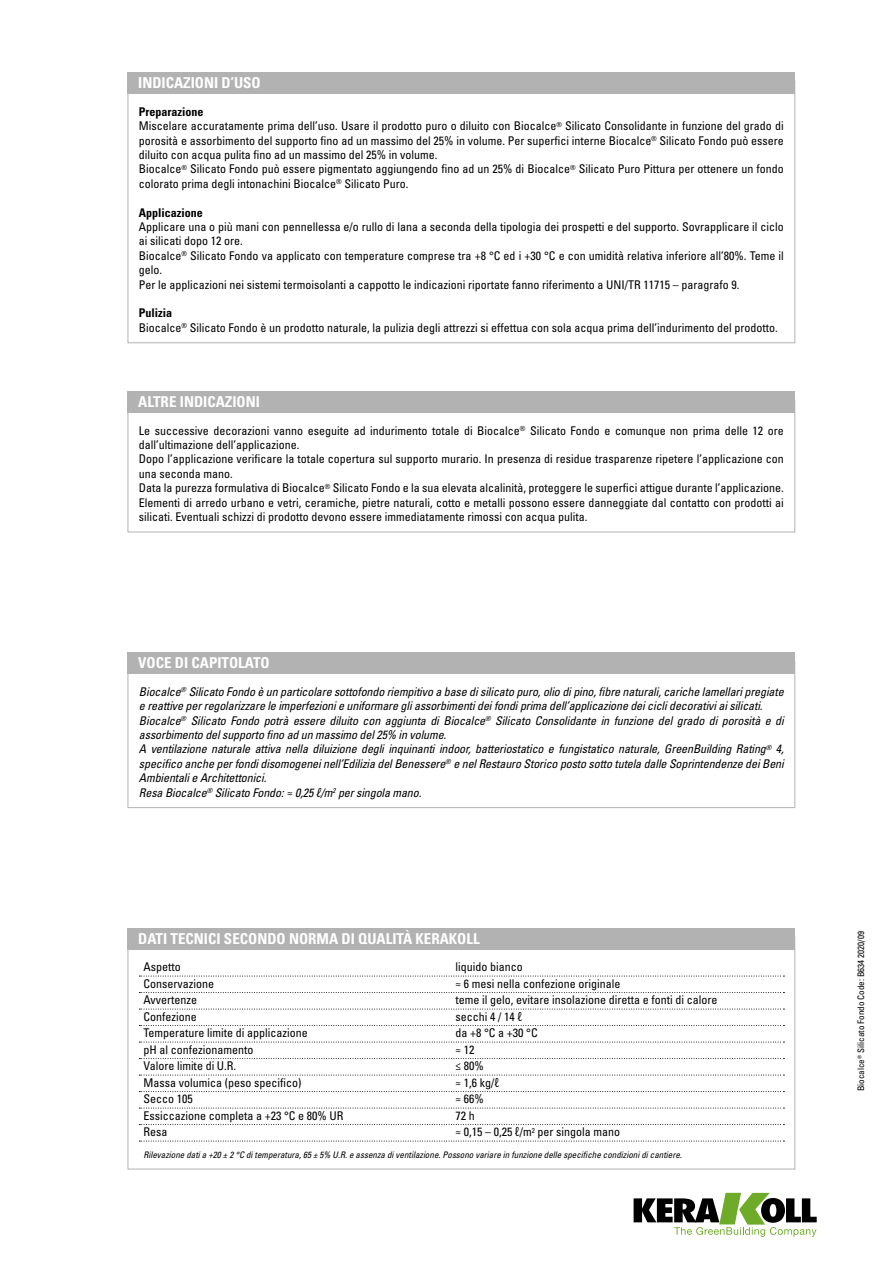
<style>
.page{position:relative;width:893px;height:1263px;background:#fff}
.page>*{position:absolute;margin:0;border:0;box-sizing:border-box;transform-origin:0 0}
.t1{font:700 condensed 15px "Univers LT Std";color:#fff}
.t2{font:condensed 12px/14.4px "Univers LT Std";color:#000}
.t3{font:italic condensed 12px/14.4px "Univers LT Std";letter-spacing:-.01em;color:#000}
.t4{font:700 condensed 12px "Univers LT Std";color:#000}
.t5{font:italic condensed 9px "Univers LT Std";color:#000}
.t6{font:condensed 9px "Univers LT Std";color:#000}
.s1{font-weight:700}
</style>
<div class="page">
<svg style="left:634px;top:1193px;width:183px;height:44px"></svg>
<div style="left:128px;top:72px;width:667px;height:22px;background:#b3b2b2"></div>
<div style="left:128px;top:400px;width:667px;height:132px;border:1px solid #b3b2b2"></div>
<div style="left:128px;top:391px;width:667px;height:21px;background:#b3b2b2"></div>
<div style="left:128px;top:652px;width:667px;height:22px;background:#b3b2b2"></div>
<svg style="left:139px;top:976px;width:645px;height:1px"></svg>
<svg style="left:139px;top:992px;width:645px;height:1px"></svg>
<svg style="left:139px;top:1009px;width:645px;height:1px"></svg>
<svg style="left:139px;top:1025px;width:645px;height:1px"></svg>
<svg style="left:139px;top:1042px;width:645px;height:1px"></svg>
<svg style="left:139px;top:1058px;width:645px;height:1px"></svg>
<svg style="left:139px;top:1075px;width:645px;height:1px"></svg>
<svg style="left:139px;top:1091px;width:645px;height:1px"></svg>
<svg style="left:139px;top:1108px;width:645px;height:1px"></svg>
<svg style="left:139px;top:1124px;width:645px;height:1px"></svg>
<svg style="left:139px;top:1141px;width:645px;height:1px"></svg>
<div style="left:128px;top:928px;width:667px;height:21px;background:#b3b2b2"></div>
<p class="t1" style="left:138px;top:74px;width:124px">INDICAZIONI D’USO</p>
<p class="t2" style="left:139px;top:104px;width:646px"><span class="s1">Preparazione<br></span>Miscelare accuratamente prima dell’uso. Usare il prodotto puro o diluito con Biocalce<sup>®</sup> Silicato Consolidante in funzione del grado di porosità e assorbimento del supporto fino ad un massimo del 25% in volume. Per superfici interne Biocalce<sup>®</sup> Silicato Fondo può essere diluito con acqua pulita fino ad un massimo del 25% in volume.<br>Biocalce<sup>®</sup> Silicato Fondo può essere pigmentato aggiungendo fino ad un 25% di Biocalce<sup>®</sup> Silicato Puro Pittura per ottenere un fondo colorato prima degli intonachini Biocalce<sup>®</sup> Silicato Puro.</p>
<p class="t4" style="left:139px;top:205px;width:66px">Applicazione</p>
<p class="t2" style="left:139px;top:219px;width:646px">Applicare una o più mani con pennellessa e/o rullo di lana a seconda della tipologia dei prospetti e del supporto. Sovrapplicare il ciclo ai silicati dopo 12 ore.<br>Biocalce<sup>®</sup> Silicato Fondo va applicato con temperature comprese tra +8 °C ed i +30 °C e con umidità relativa inferiore all’80%. Teme il gelo.<br>Per le applicazioni nei sistemi termoisolanti a cappotto le indicazioni riportate fanno riferimento a UNI/TR 11715 – paragrafo 9.</p>
<p class="t2" style="left:139px;top:306px;width:640px"><span class="s1">Pulizia<br></span>Biocalce<sup>®</sup> Silicato Fondo è un prodotto naturale, la pulizia degli attrezzi si effettua con sola acqua prima dell’indurimento del prodotto.</p>
<p class="t1" style="left:138px;top:393px;width:123px">ALTRE INDICAZIONI</p>
<p class="t2" style="left:139px;top:423px;width:646px">Le successive decorazioni vanno eseguite ad indurimento totale di Biocalce<sup>®</sup> Silicato Fondo e comunque non prima delle 12 ore dall’ultimazione dell’applicazione.<br>Dopo l’applicazione verificare la totale copertura sul supporto murario. In presenza di residue trasparenze ripetere l’applicazione con una seconda mano.<br>Data la purezza formulativa di Biocalce<sup>®</sup> Silicato Fondo e la sua elevata alcalinità, proteggere le superfici attigue durante l’applicazione.<br>Elementi di arredo urbano e vetri, ceramiche, pietre naturali, cotto e metalli possono essere danneggiate dal contatto con prodotti ai silicati. Eventuali schizzi di prodotto devono essere immediatamente rimossi con acqua pulita.</p>
<p class="t1" style="left:138px;top:654px;width:133px">VOCE DI CAPITOLATO</p>
<p class="t3" style="left:139px;top:684px;width:646px">Biocalce<sup>®</sup> Silicato Fondo è un particolare sottofondo riempitivo a base di silicato puro, olio di pino, fibre naturali, cariche lamellari pregiate e reattive per regolarizzare le imperfezioni e uniformare gli assorbimenti dei fondi prima dell’applicazione dei cicli decorativi ai silicati.<br>Biocalce<sup>®</sup> Silicato Fondo potrà essere diluito con aggiunta di Biocalce<sup>®</sup> Silicato Consolidante in funzione del grado di porosità e di assorbimento del supporto fino ad un massimo del 25% in volume.<br>A ventilazione naturale attiva nella diluizione degli inquinanti indoor, batteriostatico e fungistatico naturale, GreenBuilding Rating<sup>®</sup> 4, specifico anche per fondi disomogenei nell’Edilizia del Benessere<sup>®</sup> e nel Restauro Storico posto sotto tutela dalle Soprintendenze dei Beni Ambientali e Architettonici.<br>Resa Biocalce<sup>®</sup> Silicato Fondo: ≈ 0,25 ℓ/m<sup>2</sup> per singola mano.</p>
<p class="t1" style="left:138px;top:929px;width:343px">DATI TECNICI SECONDO NORMA DI QUALITÀ KERAKOLL</p>
<p class="t6" style="left:855px;top:1091px;width:161px;rotate:-90deg">Biocalce<sup>®</sup> Silicato Fondo Code: B634 2020/09</p>
<p class="t2" style="left:143px;top:960px;width:39px">Aspetto</p>
<p class="t2" style="left:455px;top:960px;width:69px">liquido bianco</p>
<p class="t2" style="left:143px;top:976px;width:72px">Conservazione</p>
<p class="t2" style="left:455px;top:976px;width:166px">≈ 6 mesi nella confezione originale</p>
<p class="t2" style="left:143px;top:993px;width:55px">Avvertenze</p>
<p class="t2" style="left:455px;top:993px;width:263px">teme il gelo, evitare insolazione diretta e fonti di calore</p>
<p class="t2" style="left:143px;top:1009px;width:55px">Confezione</p>
<p class="t2" style="left:455px;top:1009px;width:68px">secchi 4 / 14 ℓ</p>
<p class="t2" style="left:143px;top:1026px;width:166px">Temperature limite di applicazione</p>
<p class="t2" style="left:455px;top:1026px;width:84px">da +8 °C a +30 °C</p>
<p class="t2" style="left:143px;top:1042px;width:111px">pH al confezionamento</p>
<p class="t2" style="left:455px;top:1042px;width:20px">≈ 12</p>
<p class="t2" style="left:143px;top:1059px;width:94px">Valore limite di U.R.</p>
<p class="t2" style="left:455px;top:1059px;width:30px">≤ 80%</p>
<p class="t2" style="left:143px;top:1075px;width:159px">Massa volumica (peso specifico)</p>
<p class="t2" style="left:455px;top:1075px;width:45px">≈ 1,6 kg/ℓ</p>
<p class="t2" style="left:143px;top:1092px;width:51px">Secco 105</p>
<p class="t2" style="left:455px;top:1092px;width:30px">≈ 66%</p>
<p class="t2" style="left:143px;top:1108px;width:202px">Essiccazione completa a +23 °C e 80% UR</p>
<p class="t2" style="left:455px;top:1108px;width:21px">72 h</p>
<p class="t2" style="left:143px;top:1125px;width:25px">Resa</p>
<p class="t2" style="left:455px;top:1125px;width:166px">≈ 0,15 – 0,25 ℓ/m<sup>2</sup> per singola mano</p>
<p class="t5" style="left:143px;top:1149px;width:540px">Rilevazione dati a +20 ± 2 °C di temperatura, 65 ± 5% U.R. e assenza di ventilazione. Possono variare in funzione delle specifiche condizioni di cantiere.</p>
</div>
